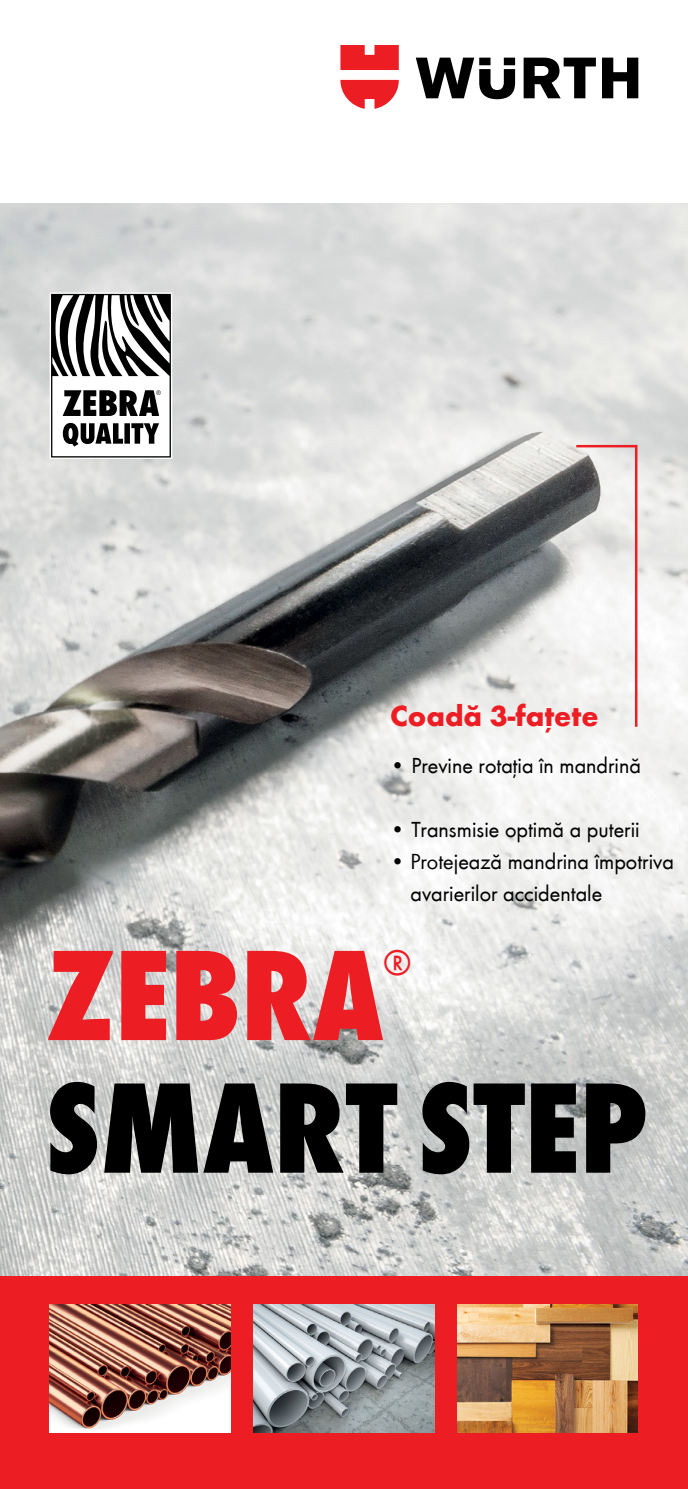
<style>
.page{position:relative;width:688px;height:1489px;background:#fff}
.page>*{position:absolute;margin:0;border:0;box-sizing:border-box;transform-origin:0 0}
.t1{font:800 condensed 133.75px "Wuerth";color:#000}
.t2{font:800 condensed 133.75px "Wuerth";color:#ed1d24}
.t3{font:37.5px "Wuerth";color:#ed1d24}
.t4{font:700 30px "Wuerth";color:#ed1d24}
.t5{font:22.5px/32px "Wuerth";color:#000}
</style>
<div class="page">
<img style="left:0;top:203px;width:687px;height:1073px">
<div style="left:0;top:1276px;width:687px;height:212px;background:#ed1d24"></div>
<div style="left:50px;top:292px;width:122px;height:167px;border:3px solid #fff"></div>
<svg style="left:51px;top:294px;width:120px;height:163px"></svg>
<svg style="left:416px;top:58px;width:222px;height:41px"></svg>
<svg style="left:340px;top:45px;width:58px;height:64px"></svg>
<img style="left:457px;top:1304px;width:180px;height:127px">
<img style="left:50px;top:1304px;width:180px;height:127px">
<img style="left:253px;top:1304px;width:181px;height:127px">
<svg style="left:573px;top:443px;width:65px;height:286px"></svg>
<h3 class="t4" style="left:390px;top:693px;width:210px">Coadă 3-fațete</h3>
<p class="t5" style="left:390px;top:748px;width:252px">• Previne rotația în mandrină</p>
<p class="t5" style="left:390px;top:812px;width:251px">• Transmisie optimă a puterii</p>
<p class="t5" style="left:410px;top:844px;width:265px;text-indent:-20px">• Protejează mandrina împotriva avarierilor accidentale</p>
<h1 class="t2" style="left:46px;top:901px;width:339px">ZEBRA</h1>
<h2 class="t3" style="left:383px;top:937px;width:29px">®</h2>
<h1 class="t1" style="left:46px;top:1033px;width:602px">SMART STEP</h1>
</div>
